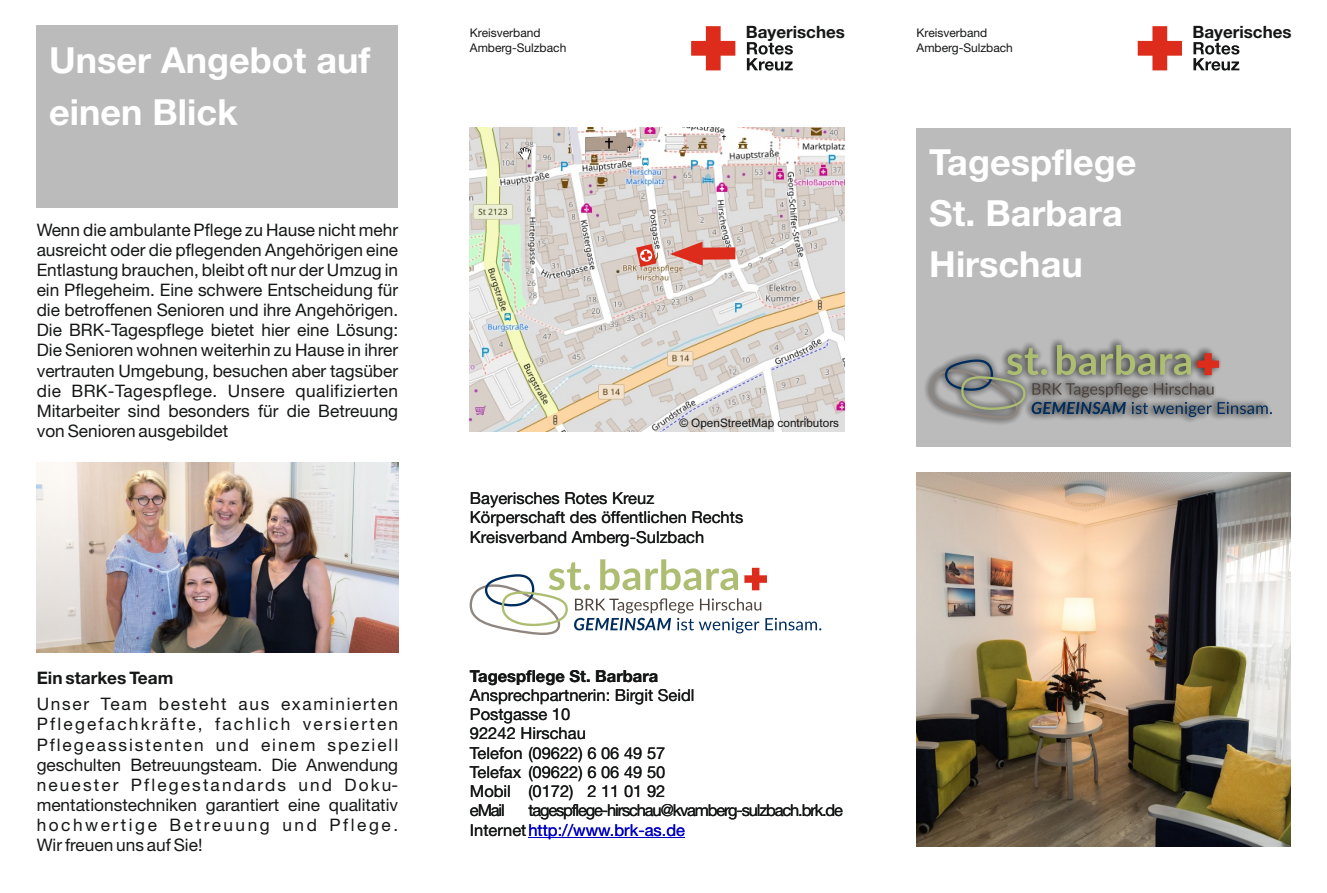
<style>
.page{position:relative;width:1327px;height:893px;background:#fff}
.page>*{position:absolute;margin:0;border:0;box-sizing:border-box;transform-origin:0 0}
.t1{font:700 36px/50.7px "Helvetica Neue LT";color:#fff}
.t2{font:17.25px/20.1px "Helvetica Neue LT";color:#151616;text-align:justify}
.t3{font:700 17.25px "Helvetica Neue LT";color:#151616}
.t4{font:700 16.95px "Helvetica Neue LT";color:#151616}
.t5{font:16.5px/19.2px "Helvetica Neue LT";color:#151616}
.t6{font:16.5px "Helvetica Neue LT";letter-spacing:-.07em;color:#151616}
.t7{font:16.5px "Helvetica Neue LT";color:#0000c4}
.t8{font:700 16.5px "Helvetica Neue LT";color:#151616}
.t9{font:12px "Helvetica Neue LT";color:#151616}
.t10{font:11.7px "Arial";color:#151616}
.s1{color:#151616}
</style>
<div class="page">
<svg style="left:1137px;top:26px;width:45px;height:44px"></svg>
<svg style="left:1193px;top:42px;width:46px;height:29px"></svg>
<svg style="left:691px;top:26px;width:44px;height:44px"></svg>
<svg style="left:747px;top:42px;width:46px;height:29px"></svg>
<div style="left:37px;top:26px;width:361px;height:182px;background:#bbbbbc"></div>
<div style="left:916px;top:128px;width:374px;height:318px;background:#bbbbbc"></div>
<img style="left:470px;top:128px;width:374px;height:304px">
<svg style="left:636px;top:244px;width:20px;height:23px"></svg>
<svg style="left:670px;top:242px;width:65px;height:24px;background:#d97d74"></svg>
<svg style="left:469px;top:559px;width:352px;height:76px"></svg>
<hr style="left:528px;top:837px;width:157px;height:1px;background:#0000c4">
<svg style="left:927px;top:345px;width:345px;height:75px"></svg>
<img style="left:916px;top:472px;width:374px;height:374px">
<img style="left:37px;top:462px;width:361px;height:191px">
<h1 class="t1" style="left:49px;top:38px;width:323px;line-height:51.3px">Unser Angebot auf einen Blick</h1>
<p class="t2" style="left:37px;top:221px;width:363px">Wenn die ambulante Pflege zu Hause nicht mehr ausreicht oder die pflegenden Angehörigen eine Entlastung brauchen, bleibt oft nur der Umzug in ein Pflegeheim. Eine schwere Entscheidung für die betroffenen Senioren und ihre Angehörigen.<br>Die BRK-Tagespflege bietet hier eine Lösung:<br>Die Senioren wohnen weiterhin zu Hause in ihrer vertrauten Umgebung, besuchen aber tagsüber die BRK-Tagespflege. Unsere qualifizierten Mitarbeiter sind besonders für die Betreuung von Senioren ausgebildet</p>
<p class="t3" style="left:37px;top:671px;width:138px">Ein starkes Team</p>
<p class="t2" style="left:37px;top:696px;width:363px">Unser Team besteht aus examinierten Pflegefachkräfte, fachlich versierten Pflegeassistenten und einem speziell geschulten Betreuungsteam. Die Anwendung neuester Pflegestandards und Doku&shy;mentationstechniken garantiert eine qualitativ hochwertige Betreuung und Pflege.<br>Wir freuen uns auf Sie!</p>
<p class="t9" style="left:470px;top:28px;width:72px">Kreisverband</p>
<p class="t9" style="left:470px;top:43px;width:98px">Amberg-Sulzbach</p>
<p class="t4" style="left:746px;top:26px;width:101px">Bayerisches</p>
<p class="t9" style="left:916px;top:28px;width:72px">Kreisverband</p>
<p class="t9" style="left:916px;top:43px;width:98px">Amberg-Sulzbach</p>
<h1 class="t1" style="left:929px;top:140px;width:209px">Tagespflege<br>St. Barbara<br>Hirschau</h1>
<p class="t5" style="left:470px;top:490px;width:186px">Bayerisches Rotes Kreuz</p>
<p class="t10" style="left:679px;top:418px;width:161px">© OpenStreetMap contributors</p>
<p class="t5" style="left:470px;top:509px;width:275px">Körperschaft des öffentlichen Rechts</p>
<p class="t5" style="left:470px;top:529px;width:236px">Kreisverband Amberg-Sulzbach</p>
<p class="t8" style="left:470px;top:670px;width:190px">Tagespflege St. Barbara</p>
<p class="t5" style="left:470px;top:687px;width:226px">Ansprechpartnerin: Birgit Seidl</p>
<p class="t5" style="left:470px;top:706px;width:197px">Postgasse 10<br>92242 Hirschau<br>Telefon (09622) 6 06 49 57</p>
<p class="t5" style="left:470px;top:764px;width:197px">Telefax (09622) 6 06 49 50</p>
<p class="t5" style="left:470px;top:783px;width:197px">Mobil (0172) 2 11 01 92</p>
<p class="t5" style="left:470px;top:802px;width:36px">eMail</p>
<p class="t6" style="left:528px;top:804px;width:316px">tagespflege-hirschau@kvamberg-sulzbach.brk.de</p>
<p class="t7" style="left:470px;top:824px;width:217px"><span class="s1">Internet</span> http://www.brk-as.de</p>
<p class="t4" style="left:1192px;top:26px;width:101px">Bayerisches</p>
</div>
